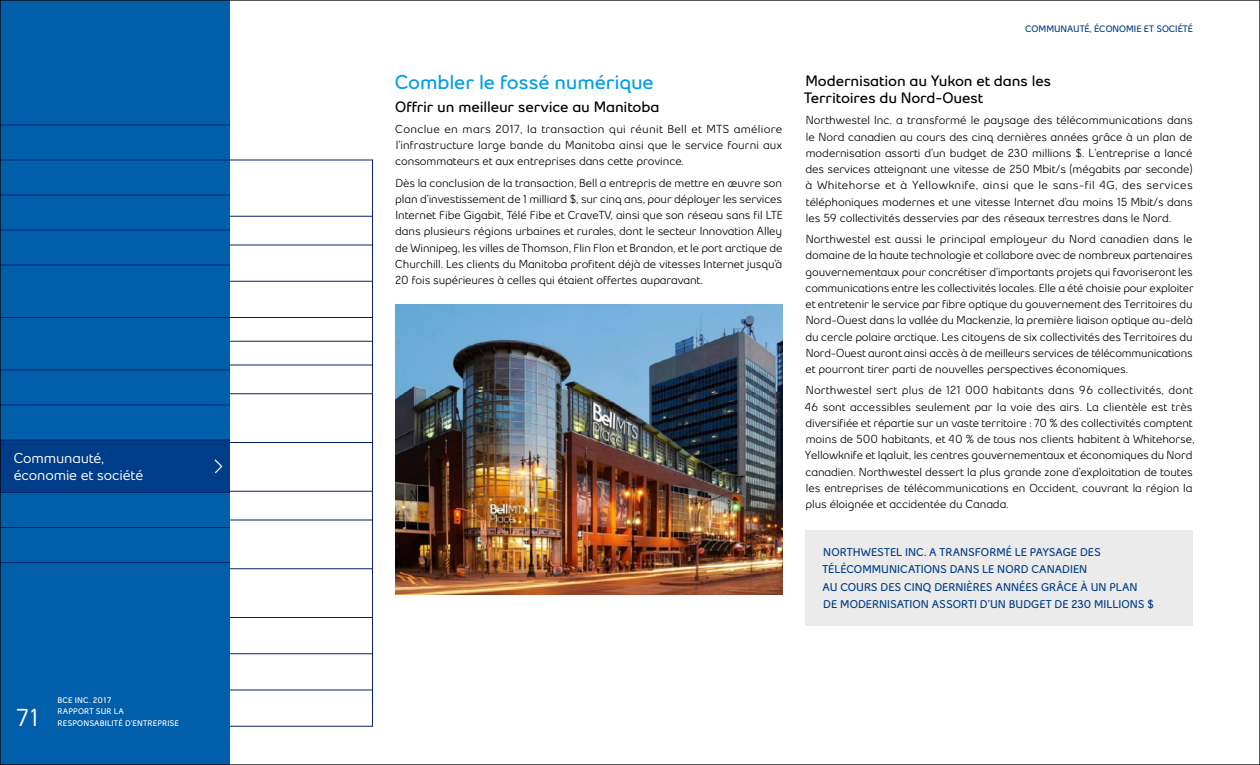
<style>
.page{position:relative;width:1260px;height:765px;background:#fff}
.page>*{position:absolute;margin:0;border:0;box-sizing:border-box;transform-origin:0 0}
.t1{font:600 24.38px "Bell Slim OT2018";color:#fff}
.H4_NON_Span{font:700 20px "Bell Slim OT2018";letter-spacing:-.01em;color:#009fe3}
.H5{font:700 15px/17.5px "Bell Slim OT2018";letter-spacing:-.005em;color:#000}
.t2{font:600 14.38px/17.5px "Bell Slim OT2018";letter-spacing:-.01em;color:#fff}
.TEXTE{font:11.5px/16.2px "Bell Slim OT2018";letter-spacing:-.005em;color:#000;text-align:justify}
.t3{font:700 11.25px/17.5px "Bell Slim OT2018";color:#003d88}
.t4{font:700 9.38px "Bell Slim OT2018";color:#003d88}
.t5{font:700 8.12px/11.9px "Bell Slim OT2018";letter-spacing:.015em;color:#fff}
</style>
<div class="page">
<div style="left:0;top:0;width:230px;height:765px;background:#005eab"></div>
<img style="left:395px;top:305px;width:388px;height:290px">
<div style="left:805px;top:530px;width:388px;height:96px;background:#ebebec"></div>
<hr style="left:230px;top:160px;width:142px;height:1px;background:#00246b">
<hr style="left:230px;top:216px;width:142px;height:1px;background:#00246b">
<hr style="left:230px;top:245px;width:142px;height:1px;background:#00246b">
<hr style="left:230px;top:281px;width:142px;height:1px;background:#00246b">
<hr style="left:230px;top:317px;width:142px;height:1px;background:#00246b">
<hr style="left:230px;top:341px;width:142px;height:1px;background:#00246b">
<hr style="left:230px;top:365px;width:142px;height:1px;background:#00246b">
<hr style="left:230px;top:394px;width:142px;height:1px;background:#00246b">
<hr style="left:230px;top:442px;width:142px;height:1px;background:#00246b">
<hr style="left:230px;top:491px;width:142px;height:1px;background:#00246b">
<hr style="left:230px;top:520px;width:142px;height:1px;background:#00246b">
<hr style="left:230px;top:569px;width:142px;height:1px;background:#00246b">
<hr style="left:230px;top:617px;width:142px;height:1px;background:#00246b">
<hr style="left:230px;top:654px;width:142px;height:1px;background:#00246b">
<hr style="left:230px;top:690px;width:142px;height:1px;background:#00246b">
<hr style="left:230px;top:726px;width:142px;height:1px;background:#00246b">
<hr style="left:372px;top:160px;width:1px;height:567px;background:#00246b">
<div style="left:0;top:440px;width:230px;height:52px;background:#003d88"></div>
<svg style="left:215px;top:459px;width:7px;height:14px"></svg>
<hr style="left:0;top:125px;width:230px;height:1px;background:#00246b">
<hr style="left:0;top:160px;width:230px;height:1px;background:#00246b">
<hr style="left:0;top:195px;width:230px;height:1px;background:#00246b">
<hr style="left:0;top:230px;width:230px;height:1px;background:#00246b">
<hr style="left:0;top:265px;width:230px;height:1px;background:#00246b">
<hr style="left:0;top:317px;width:230px;height:1px;background:#00246b">
<hr style="left:0;top:370px;width:230px;height:1px;background:#00246b">
<hr style="left:0;top:405px;width:230px;height:1px;background:#00246b">
<hr style="left:0;top:440px;width:230px;height:1px;background:#00246b">
<hr style="left:0;top:492px;width:230px;height:1px;background:#00246b">
<hr style="left:0;top:527px;width:230px;height:1px;background:#00246b">
<hr style="left:0;top:562px;width:230px;height:1px;background:#00246b">
<p class="t2" style="left:14px;top:449px;width:131px">Communauté, économie et société</p>
<h1 class="t1" style="left:15px;top:703px;width:28px">71</h1>
<p class="t5" style="left:58px;top:694px;width:123px">BCE INC. 2017<br>RAPPORT SUR LA<br>RESPONSABILITÉ D’ENTREPRISE</p>
<p class="H4_NON_Span" style="left:395px;top:70px;width:260px">Combler le fossé numérique</p>
<p class="H5" style="left:395px;top:97px;width:266px">Offrir un meilleur service au Manitoba</p>
<p class="TEXTE" style="left:395px;top:121px;width:389px">Conclue en mars 2017, la transaction qui réunit Bell et MTS améliore l’infrastructure large bande du Manitoba ainsi que le service fourni aux consommateurs et aux entreprises dans cette province.</p>
<p class="TEXTE" style="left:395px;top:174px;width:389px">Dès la conclusion de la transaction, Bell a entrepris de mettre en œuvre son plan d’investissement de 1 milliard $, sur cinq ans, pour déployer les services Internet Fibe Gigabit, Télé Fibe et CraveTV, ainsi que son réseau sans fil LTE dans plusieurs régions urbaines et rurales, dont le secteur Innovation Alley de Winnipeg, les villes de Thomson, Flin Flon et Brandon, et le port arctique de Churchill. Les clients du Manitoba profitent déjà de vitesses Internet jusqu’à 20 fois supérieures à celles qui étaient offertes auparavant.</p>
<p class="t4" style="left:1025px;top:22px;width:14px">Communauté</p>
<p class="t4" style="left:1090px;top:22px;width:12px">, économie</p>
<p class="t4" style="left:1144px;top:22px;width:19px">et société</p>
<p class="H5" style="left:804px;top:71px;width:249px">Modernisation au Yukon et dans les<br>Territoires du Nord-Ouest</p>
<p class="TEXTE" style="left:806px;top:112px;width:389px">Northwestel Inc. a transformé le paysage des télécommunications dans le Nord canadien au cours des cinq dernières années grâce à un plan de modernisation assorti d’un budget de 230 millions $. L’entreprise a lancé des services atteignant une vitesse de 250 Mbit/s (mégabits par seconde) à Whitehorse et à Yellowknife, ainsi que le sans-fil 4G, des services téléphoniques modernes et une vitesse Internet d’au moins 15 Mbit/s dans les 59 collectivités desservies par des réseaux terrestres dans le Nord.</p>
<p class="TEXTE" style="left:806px;top:231px;width:389px">Northwestel est aussi le principal employeur du Nord canadien dans le domaine de la haute technologie et collabore avec de nombreux partenaires gouvernementaux pour concrétiser d’importants projets qui favoriseront les communications entre les collectivités locales. Elle a été choisie pour exploiter et entretenir le service par fibre optique du gouvernement des Territoires du Nord-Ouest dans la vallée du Mackenzie, la première liaison optique au-delà du cercle polaire arctique. Les citoyens de six collectivités des Territoires du Nord-Ouest auront ainsi accès à de meilleurs services de télécommunications et pourront tirer parti de nouvelles perspectives économiques.</p>
<p class="TEXTE" style="left:805px;top:382px;width:391px;text-align:left">Northwestel sert plus de 121 000 habitants dans 96 collectivités, dont 46 sont accessibles seulement par la voie des airs. La clientèle est très diversifiée et répartie sur un vaste territoire : 70 % des collectivités comptent moins de 500 habitants, et 40 % de tous nos clients habitent à Whitehorse, Yellowknife et Iqaluit, les centres gouvernementaux et économiques du Nord canadien. Northwestel dessert la plus grande zone d’exploitation de toutes les entreprises de télécommunications en Occident, couvrant la région la plus éloignée et accidentée du Canada.</p>
<p class="t3" style="left:822px;top:543px;width:333px">NORTHWESTEL INC. A TRANSFORMÉ LE PAYSAGE DES TÉLÉCOMMUNICATIONS DANS LE NORD CANADIEN<br>AU COURS DES CINQ DERNIÈRES ANNÉES GRÂCE À UN PLAN DE MODERNISATION ASSORTI D’UN BUDGET DE 230 MILLIONS $</p>
</div>
